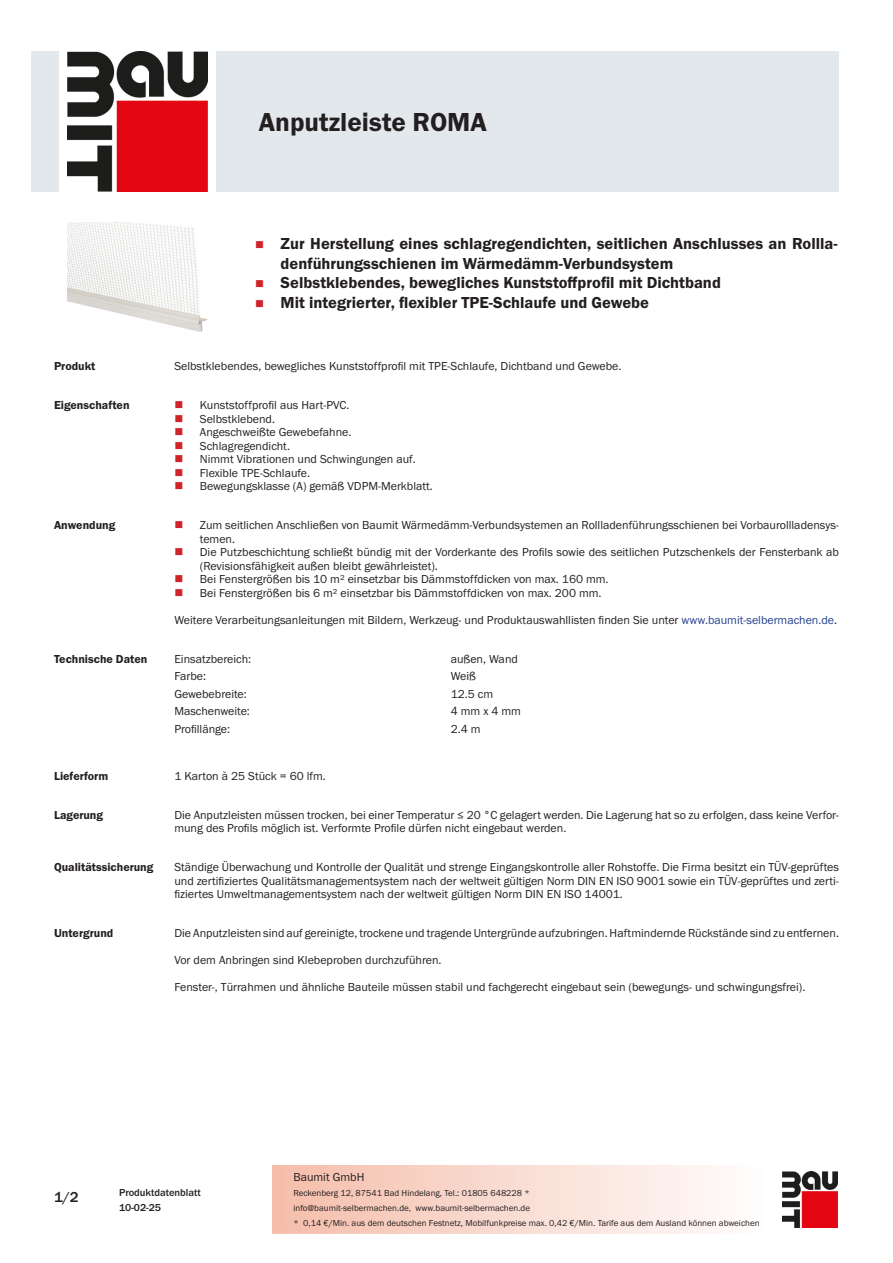
<style>
.page{position:relative;width:893px;height:1263px;background:#fff}
.page>*{position:absolute;margin:0;border:0;box-sizing:border-box;transform-origin:0 0}
.PDS_Produktname{font:27px "BM Franklin Gothic URW Dem";color:#231f20}
.t1{font:16.5px/19.5px "BM Franklin Gothic URW Dem";color:#231f20}
.t2{font:500 15px "BM Franklin Gothic URW";color:#231f20}
.PDS_Standard{font:12px/13.5px "BM Franklin Gothic URW Boo";color:#231f20}
.PDS_Header{font:12px "BM Franklin Gothic URW Dem";color:#231f20}
.PDS_Standard_linksbü{font:12px "BM Franklin Gothic URW Boo";color:#231f20}
.t3{font:500 10.5px/15px "BM Franklin Gothic URW";color:#231f20}
.t4{font:9px/15px "BM Franklin Gothic URW Boo";color:#231f20}
.s1{color:#253f8e}
</style>
<div class="page">
<img style="left:782px;top:1171px;width:56px;height:56px">
<div style="left:32px;top:51px;width:27px;height:140px;background:#e2e8eb"></div>
<img style="left:68px;top:51px;width:139px;height:140px">
<div style="left:216px;top:51px;width:623px;height:140px;background:#e2e8eb"></div>
<img style="left:68px;top:222px;width:140px;height:110px">
<p class="PDS_Produktname" style="left:259px;top:106px;width:230px">Anputzleiste ROMA</p>
<p class="t1" style="left:281px;top:234px;width:559px">Zur Herstellung eines schlagregendichten, seitlichen Anschlusses an Rollla&shy;denführungsschienen im Wärmedämm-Verbundsystem</p>
<p class="t1" style="left:281px;top:273px;width:442px">Selbstklebendes, bewegliches Kunststoffprofil mit Dichtband</p>
<p class="t1" style="left:281px;top:293px;width:370px">Mit integrierter, flexibler TPE-Schlaufe und Gewebe</p>
<p class="PDS_Header" style="left:54px;top:359px;width:43px">Produkt</p>
<p class="PDS_Standard" style="left:174px;top:360px;width:449px">Selbstklebendes, bewegliches Kunststoffprofil mit TPE-Schlaufe, Dichtband und Gewebe.</p>
<p class="PDS_Header" style="left:54px;top:398px;width:77px">Eigenschaften</p>
<p class="PDS_Standard" style="left:200px;top:399px;width:151px">Kunststoffprofil aus Hart-PVC.</p>
<p class="PDS_Standard" style="left:200px;top:412px;width:77px">Selbstklebend.</p>
<p class="PDS_Standard" style="left:200px;top:426px;width:153px">Angeschweißte Gewebefahne.</p>
<p class="PDS_Standard" style="left:200px;top:439px;width:92px">Schlagregendicht.</p>
<p class="PDS_Standard" style="left:200px;top:453px;width:217px">Nimmt Vibrationen und Schwingungen auf.</p>
<p class="PDS_Standard" style="left:200px;top:466px;width:112px">Flexible TPE-Schlaufe.</p>
<p class="PDS_Standard" style="left:200px;top:480px;width:235px">Bewegungsklasse (A) gemäß VDPM-Merkblatt.</p>
<p class="PDS_Header" style="left:54px;top:518px;width:63px">Anwendung</p>
<p class="PDS_Standard" style="left:200px;top:519px;width:641px">Zum seitlichen Anschließen von Baumit Wärmedämm-Verbundsystemen an Rollladenführungsschienen bei Vorbaurollladensys&shy;temen.</p>
<p class="PDS_Standard" style="left:200px;top:546px;width:641px">Die Putzbeschichtung schließt bündig mit der Vorderkante des Profils sowie des seitlichen Putzschenkels der Fensterbank ab (Revisionsfähigkeit außen bleibt gewährleistet).</p>
<p class="PDS_Standard" style="left:200px;top:573px;width:410px">Bei Fenstergrößen bis 10 m² einsetzbar bis Dämmstoffdicken von max. 160 mm.</p>
<p class="PDS_Standard" style="left:200px;top:586px;width:403px">Bei Fenstergrößen bis 6 m² einsetzbar bis Dämmstoffdicken von max. 200 mm.</p>
<p class="PDS_Standard" style="left:174px;top:613px;width:664px">Weitere Verarbeitungsanleitungen mit Bildern, Werkzeug- und Produktauswahllisten finden Sie unter <span class="s1">www.baumit-selbermachen.de</span>.</p>
<p class="PDS_Header" style="left:54px;top:651px;width:95px">Technische Daten</p>
<p class="PDS_Standard_linksbü" style="left:174px;top:651px;width:78px">Einsatzbereich:</p>
<p class="PDS_Standard_linksbü" style="left:451px;top:651px;width:69px">außen, Wand</p>
<p class="PDS_Standard_linksbü" style="left:174px;top:669px;width:33px">Farbe:</p>
<p class="PDS_Standard_linksbü" style="left:451px;top:669px;width:27px">Weiß</p>
<p class="PDS_Standard_linksbü" style="left:174px;top:686px;width:74px">Gewebebreite:</p>
<p class="PDS_Standard_linksbü" style="left:451px;top:686px;width:44px">12.5 cm</p>
<p class="PDS_Standard_linksbü" style="left:174px;top:704px;width:77px">Maschenweite:</p>
<p class="PDS_Standard_linksbü" style="left:451px;top:704px;width:72px">4 mm x 4 mm</p>
<p class="PDS_Standard_linksbü" style="left:174px;top:721px;width:57px">Profillänge:</p>
<p class="PDS_Standard_linksbü" style="left:451px;top:721px;width:31px">2.4 m</p>
<p class="PDS_Header" style="left:54px;top:768px;width:56px">Lieferform</p>
<p class="PDS_Standard" style="left:174px;top:769px;width:153px">1 Karton à 25 Stück = 60 lfm.</p>
<p class="PDS_Header" style="left:54px;top:807px;width:51px">Lagerung</p>
<p class="PDS_Standard" style="left:174px;top:808px;width:666px">Die Anputzleisten müssen trocken, bei einer Temperatur ≤ 20 °C gelagert werden. Die Lagerung hat so zu erfolgen, dass keine Verfor&shy;mung des Profils möglich ist. Verformte Profile dürfen nicht eingebaut werden.</p>
<p class="PDS_Header" style="left:54px;top:860px;width:101px">Qualitätssicherung</p>
<p class="PDS_Standard" style="left:174px;top:860px;width:666px;text-align:justify">Ständige Überwachung und Kontrolle der Qualität und strenge Eingangskontrolle aller Rohstoffe. Die Firma besitzt ein TÜV-geprüftes und zertifiziertes Qualitätsmanagementsystem nach der weltweit gültigen Norm DIN EN ISO 9001 sowie ein TÜV-geprüftes und zerti&shy;fiziertes Umweltmanagementsystem nach der weltweit gültigen Norm DIN EN ISO 14001.</p>
<p class="PDS_Header" style="left:54px;top:925px;width:61px">Untergrund</p>
<p class="PDS_Standard" style="left:174px;top:926px;width:666px">Die Anputzleisten sind auf gereinigte, trockene und tragende Untergründe aufzubringen. Haftmindernde Rückstände sind zu entfernen.</p>
<p class="PDS_Standard" style="left:174px;top:953px;width:269px">Vor dem Anbringen sind Klebeproben durchzuführen.</p>
<p class="PDS_Standard" style="left:174px;top:980px;width:633px">Fenster-, Türrahmen und ähnliche Bauteile müssen stabil und fachgerecht eingebaut sein (bewegungs- und schwingungsfrei).</p>
<p class="t2" style="left:54px;top:1188px;width:26px">1/2</p>
<p class="t3" style="left:119px;top:1185px;width:83px">Produktdatenblatt<br>10-02-25</p>
<p class="PDS_Standard" style="left:293px;top:1170px;width:73px">Baumit GmbH</p>
<p class="t4" style="left:293px;top:1186px;width:468px">Reckenberg 12, 87541 Bad Hindelang, Tel.: 01805 648228 *<br>info@baumit-selbermachen.de, www.baumit-selbermachen.de<br>* 0,14 €/Min. aus dem deutschen Festnetz, Mobilfunkpreise max. 0,42 €/Min. Tarife aus dem Ausland können abweichen</p>
</div>
